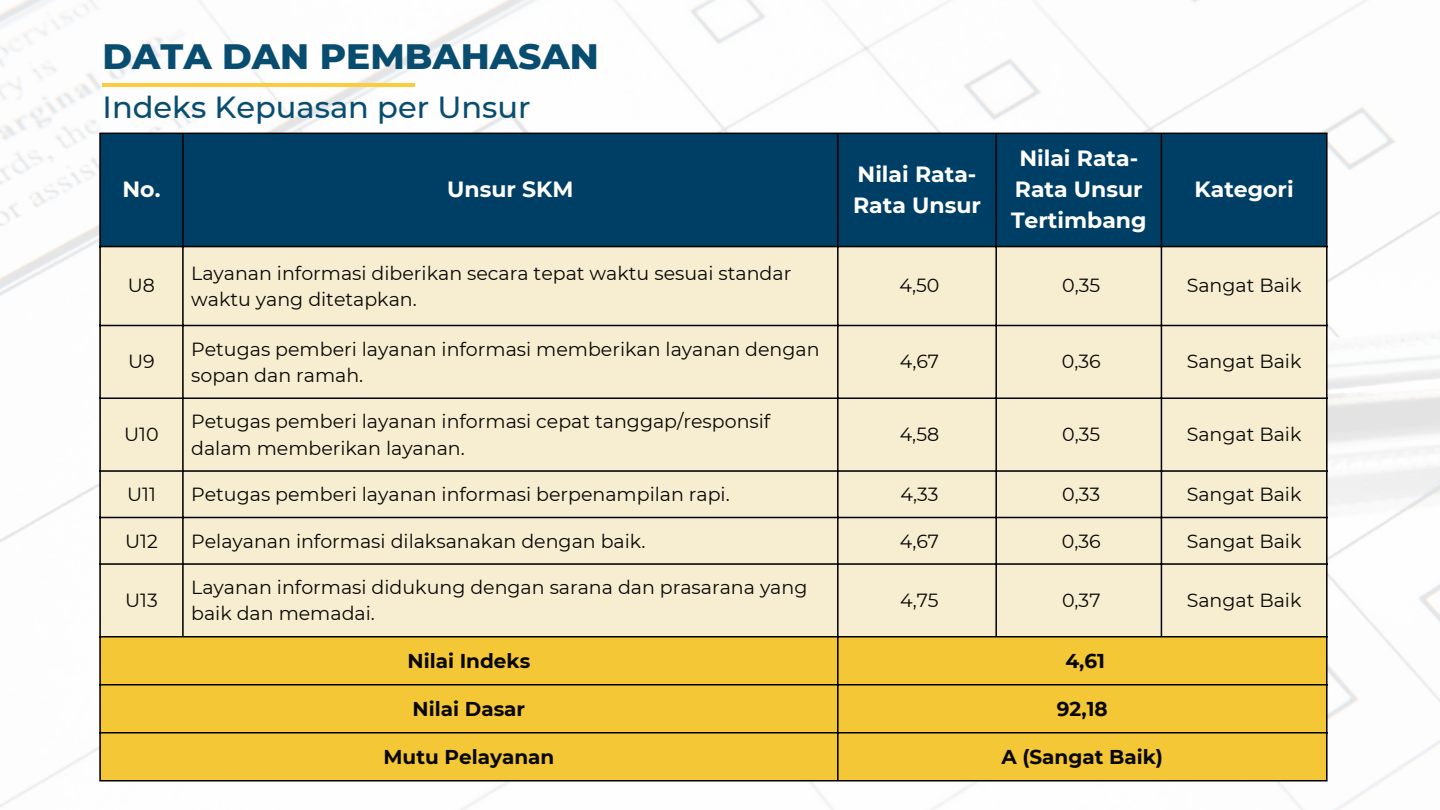
<style>
.page{position:relative;width:1440px;height:810px;background:#fff}
.page>*{position:absolute;margin:0;border:0;box-sizing:border-box;transform-origin:0 0}
.t1{font:800 36px "Montserrat";color:#084d70}
.t2{font:500 30.5px "Montserrat";color:#084d70}
.t3{font:700 22px/30.8px "Montserrat";color:#fff}
.t4{font:700 20px "Montserrat";color:#080704}
.t5{font:19px/26.2px "Montserrat";color:#080704}
</style>
<div class="page">
<img style="left:0;top:0;width:1440px;height:810px">
<div style="left:101px;top:134px;width:1225px;height:112px;background:#003f65"></div>
<div style="left:101px;top:247px;width:1225px;height:389px;background:#f7eed1"></div>
<div style="left:101px;top:637px;width:1225px;height:143px;background:#f3c736"></div>
<hr style="left:99px;top:134px;width:2px;height:646px;background:#000">
<hr style="left:182px;top:134px;width:2px;height:502px;background:#000">
<hr style="left:837px;top:134px;width:2px;height:646px;background:#000">
<hr style="left:995px;top:134px;width:2px;height:502px;background:#000">
<hr style="left:1161px;top:134px;width:1px;height:502px;background:#000">
<hr style="left:1326px;top:134px;width:2px;height:646px;background:#000">
<hr style="left:99px;top:133px;width:1229px;height:1px;background:#000">
<hr style="left:99px;top:246px;width:1229px;height:1px;background:#000">
<hr style="left:99px;top:325px;width:1229px;height:1px;background:#000">
<hr style="left:99px;top:397px;width:1229px;height:2px;background:#000">
<hr style="left:99px;top:470px;width:1229px;height:2px;background:#000">
<hr style="left:99px;top:517px;width:1229px;height:1px;background:#000">
<hr style="left:99px;top:563px;width:1229px;height:2px;background:#000">
<hr style="left:99px;top:636px;width:1229px;height:1px;background:#000">
<hr style="left:99px;top:684px;width:1229px;height:1px;background:#000">
<hr style="left:99px;top:732px;width:1229px;height:1px;background:#000">
<hr style="left:99px;top:780px;width:1229px;height:1px;background:#000">
<hr style="left:103px;top:84px;width:312px;height:3px;background:#fbcc3d">
<h1 class="t1" style="left:103px;top:30px;width:498px">DATA DAN PEMBAHASAN</h1>
<h2 class="t2" style="left:103px;top:86px;width:430px">Indeks Kepuasan per Unsur</h2>
<p class="t3" style="left:123px;top:173px;width:39px">No.</p>
<p class="t3" style="left:447px;top:173px;width:128px">Unsur SKM</p>
<p class="t5" style="left:128px;top:272px;width:29px">U8</p>
<p class="t5" style="left:128px;top:348px;width:28px">U9</p>
<p class="t5" style="left:124px;top:420px;width:36px">U10</p>
<p class="t5" style="left:191px;top:259px;width:602px">Layanan informasi diberikan secara tepat waktu sesuai standar waktu yang ditetapkan.</p>
<p class="t5" style="left:191px;top:335px;width:630px">Petugas pemberi layanan informasi memberikan layanan dengan sopan dan ramah.</p>
<p class="t5" style="left:191px;top:408px;width:581px">Petugas pemberi layanan informasi cepat tanggap/responsif dalam memberikan layanan.</p>
<p class="t3" style="left:853px;top:158px;width:129px">Nilai Rata-<br>Rata Unsur</p>
<p class="t3" style="left:1011px;top:142px;width:137px;text-align:center">Nilai Rata-<br>Rata Unsur<br>Tertimbang</p>
<p class="t3" style="left:1195px;top:173px;width:101px">Kategori</p>
<p class="t5" style="left:900px;top:272px;width:41px">4,50</p>
<p class="t5" style="left:1062px;top:272px;width:40px">0,35</p>
<p class="t5" style="left:1187px;top:272px;width:116px">Sangat Baik</p>
<p class="t5" style="left:900px;top:348px;width:41px">4,67</p>
<p class="t5" style="left:1062px;top:348px;width:40px">0,36</p>
<p class="t5" style="left:1187px;top:348px;width:116px">Sangat Baik</p>
<p class="t5" style="left:900px;top:420px;width:41px">4,58</p>
<p class="t5" style="left:1062px;top:420px;width:40px">0,35</p>
<p class="t5" style="left:1187px;top:420px;width:116px">Sangat Baik</p>
<p class="t5" style="left:127px;top:480px;width:30px">U11</p>
<p class="t5" style="left:191px;top:480px;width:540px">Petugas pemberi layanan informasi berpenampilan rapi.</p>
<p class="t5" style="left:900px;top:480px;width:40px">4,33</p>
<p class="t5" style="left:1062px;top:480px;width:40px">0,33</p>
<p class="t5" style="left:1187px;top:480px;width:116px">Sangat Baik</p>
<p class="t5" style="left:125px;top:527px;width:34px">U12</p>
<p class="t5" style="left:191px;top:527px;width:456px">Pelayanan informasi dilaksanakan dengan baik.</p>
<p class="t5" style="left:900px;top:527px;width:41px">4,67</p>
<p class="t5" style="left:1062px;top:527px;width:40px">0,36</p>
<p class="t5" style="left:1187px;top:527px;width:116px">Sangat Baik</p>
<p class="t5" style="left:125px;top:586px;width:34px">U13</p>
<p class="t5" style="left:191px;top:573px;width:618px">Layanan informasi didukung dengan sarana dan prasarana yang baik dan memadai.</p>
<p class="t5" style="left:900px;top:586px;width:40px">4,75</p>
<p class="t5" style="left:1062px;top:586px;width:40px">0,37</p>
<p class="t5" style="left:1187px;top:586px;width:116px">Sangat Baik</p>
<p class="t4" style="left:408px;top:647px;width:124px">Nilai Indeks</p>
<p class="t4" style="left:1065px;top:647px;width:41px">4,61</p>
<p class="t4" style="left:413px;top:695px;width:114px">Nilai Dasar</p>
<p class="t4" style="left:1057px;top:695px;width:52px">92,18</p>
<p class="t4" style="left:384px;top:743px;width:172px">Mutu Pelayanan</p>
<p class="t4" style="left:1001px;top:743px;width:163px">A (Sangat Baik)</p>
</div>
